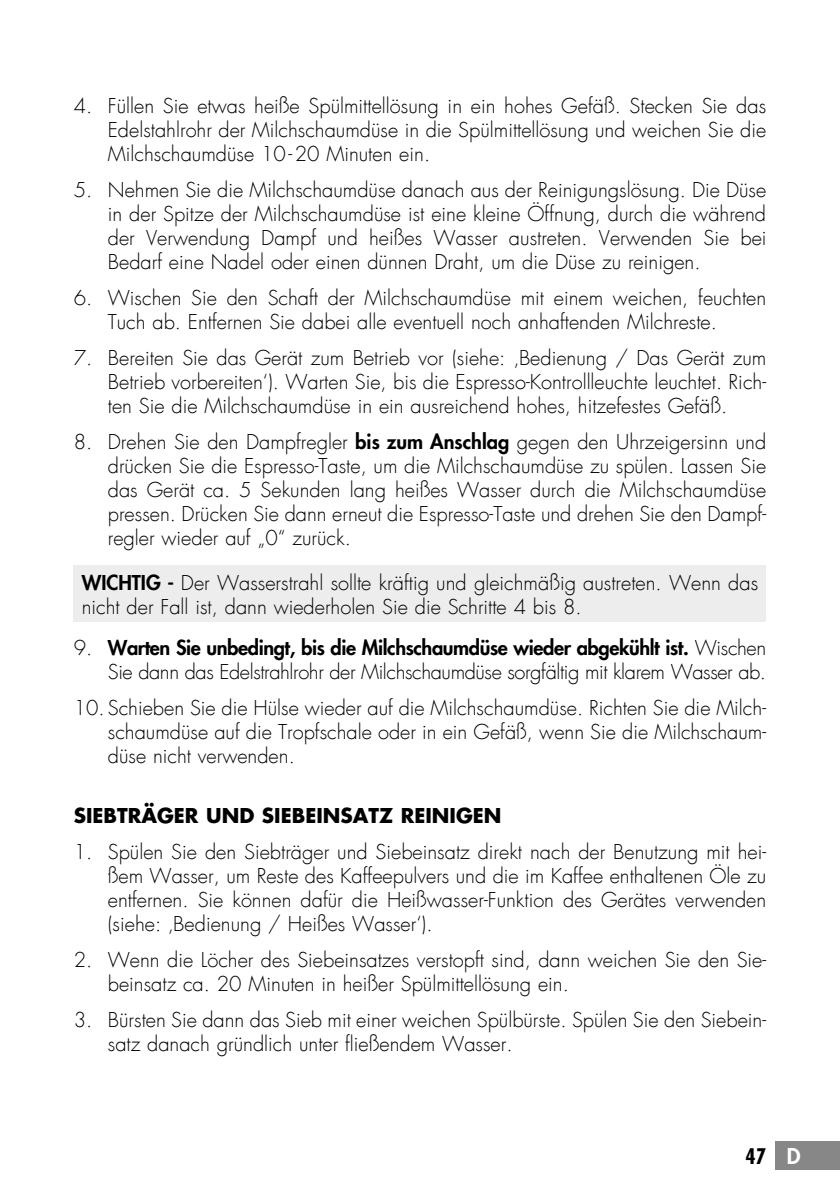
<style>
.page{position:relative;width:840px;height:1191px;background:#fff}
.page>*{position:absolute;margin:0;border:0;box-sizing:border-box;transform-origin:0 0}
.t1{font:700 condensed 21px "Futura LT";color:#000}
.t2{font:300 20px/24px "Futura LT";color:#000;text-align:justify}
.t3{font:300 20px/24px "Futura LT";letter-spacing:-.02em;color:#000;text-align:right}
.t4{font:700 20px "Futura LT";color:#000}
.s1{font-weight:800}
.s2{font-weight:800;font-stretch:normal;font-size:21.4px;color:#fff}
</style>
<div class="page">
<div style="left:775px;top:1141px;width:64px;height:28px;background:#878787"></div>
<div style="left:74px;top:565px;width:691px;height:57px;background:#ededed"></div>
<p class="t2" style="left:108px;top:94px;width:659px;text-indent:-34px">4. Füllen Sie etwas heiße Spülmittellösung in ein hohes Gefäß. Stecken Sie das Edelstahlrohr der Milchschaumdüse in die Spülmittellösung und weichen Sie die Milchschaumdüse 10-20 Minuten ein.</p>
<p class="t2" style="left:108px;top:178px;width:660px;text-indent:-34px">5. Nehmen Sie die Milchschaumdüse danach aus der Reinigungslösung. Die Düse in der Spitze der Milchschaumdüse ist eine kleine Öffnung, durch die während der Verwendung Dampf und heißes Wasser austreten. Verwenden Sie bei Bedarf eine Nadel oder einen dünnen Draht, um die Düse zu reinigen.</p>
<p class="t2" style="left:108px;top:286px;width:659px;text-indent:-34px">6. Wischen Sie den Schaft der Milchschaumdüse mit einem weichen, feuchten<br>Tuch ab. Entfernen Sie dabei alle eventuell noch anhaftenden Milchreste.</p>
<p class="t2" style="left:108px;top:346px;width:659px;text-indent:-34px">7. Bereiten Sie das Gerät zum Betrieb vor (siehe: ‚Bedienung / Das Gerät zum Betrieb vorbereiten‘). Warten Sie, bis die Espresso-Kontrollleuchte leuchtet. Rich&shy;ten Sie die Milchschaumdüse in ein ausreichend hohes, hitzefestes Gefäß.</p>
<p class="t2" style="left:108px;top:430px;width:659px;text-indent:-34px">8. Drehen Sie den Dampfregler <span class="s1">bis zum Anschlag</span> gegen den Uhrzeigersinn und drücken Sie die Espresso-Taste, um die Milchschaumdüse zu spülen. Lassen Sie das Gerät ca. 5 Sekunden lang heißes Wasser durch die Milchschaumdüse pressen. Drücken Sie dann erneut die Espresso-Taste und drehen Sie den Dampf&shy;regler wieder auf „0“ zurück.</p>
<p class="t2" style="left:82px;top:571px;width:677px"><span class="s1">WICHTIG -</span> Der Wasserstrahl sollte kräftig und gleichmäßig austreten. Wenn das nicht der Fall ist, dann wiederholen Sie die Schritte 4 bis 8.</p>
<p class="t3" style="left:74px;top:636px;width:693px">9. <span class="s1">Warten Sie unbedingt, bis die Milchschaumdüse wieder abgekühlt ist.</span> Wischen<br>Sie dann das Edelstrahlrohr der Milchschaumdüse sorgfältig mit klarem Wasser ab.</p>
<p class="t2" style="left:108px;top:696px;width:659px;text-indent:-34px">10. Schieben Sie die Hülse wieder auf die Milchschaumdüse. Richten Sie die Milch&shy;schaumdüse auf die Tropfschale oder in ein Gefäß, wenn Sie die Milchschaum&shy;düse nicht verwenden.</p>
<p class="t4" style="left:74px;top:802px;width:429px">SIEBTRÄGER UND SIEBEINSATZ REINIGEN</p>
<p class="t2" style="left:108px;top:840px;width:659px;text-indent:-34px">1. Spülen Sie den Siebträger und Siebeinsatz direkt nach der Benutzung mit hei&shy;ßem Wasser, um Reste des Kaffeepulvers und die im Kaffee enthaltenen Öle zu entfernen. Sie können dafür die Heißwasser-Funktion des Gerätes verwenden (siehe: ‚Bedienung / Heißes Wasser‘).</p>
<p class="t2" style="left:108px;top:948px;width:659px;text-indent:-34px">2. Wenn die Löcher des Siebeinsatzes verstopft sind, dann weichen Sie den Sie&shy;beinsatz ca. 20 Minuten in heißer Spülmittellösung ein.</p>
<p class="t2" style="left:108px;top:1008px;width:659px;text-indent:-34px">3. Bürsten Sie dann das Sieb mit einer weichen Spülbürste. Spülen Sie den Siebein&shy;satz danach gründlich unter fließendem Wasser.</p>
<p class="t1" style="left:745px;top:1142px;width:56px">47 <span class="s2">D</span></p>
</div>
